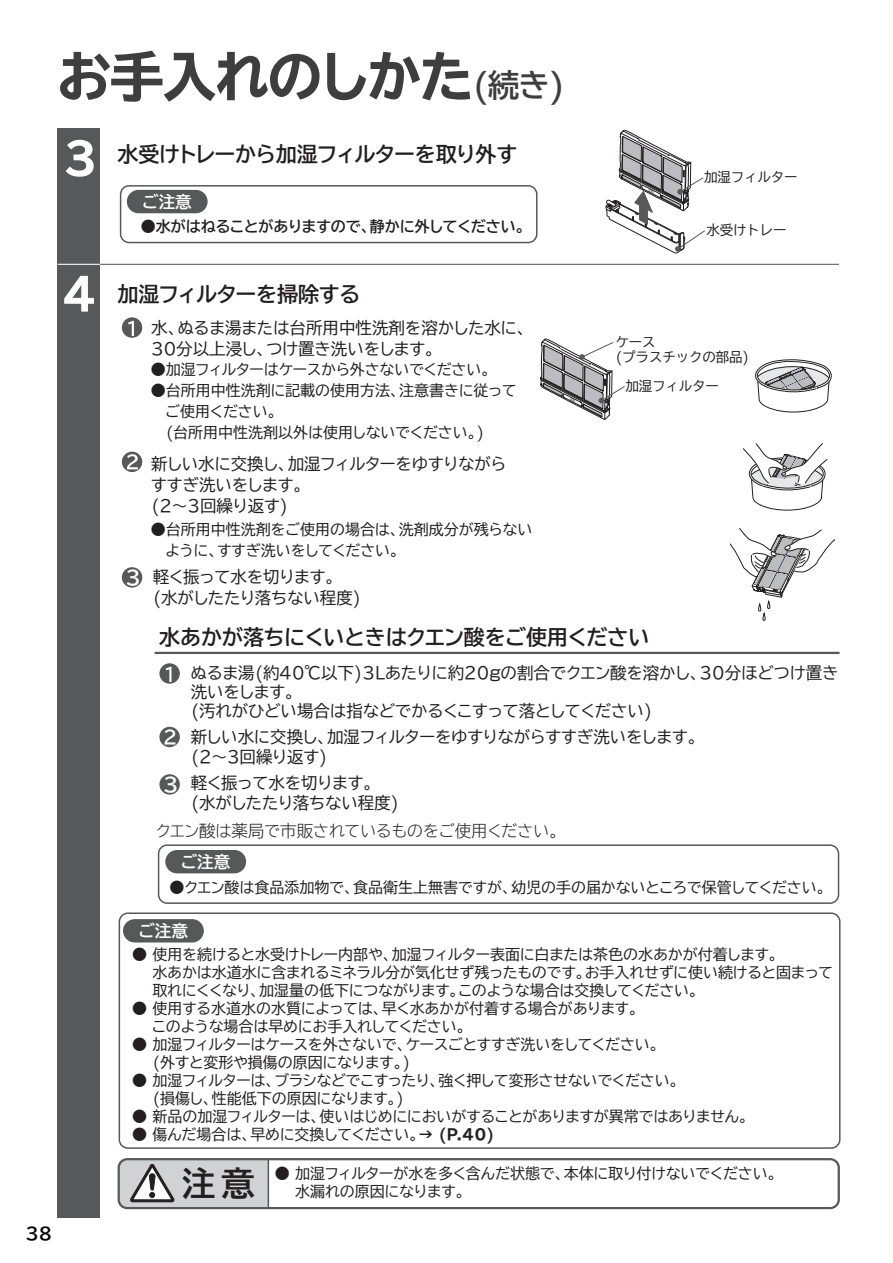
<style>
.page{position:relative;width:893px;height:1263px;background:#fff}
.page>*{position:absolute;margin:0;border:0;box-sizing:border-box;transform-origin:0 0}
.t1{font:54px "TBUD Go Std Ex Bold 90 pv RKSJ H";letter-spacing:-.025em;color:#3e3e3f}
.t2{font:42px "TBUD Go Std Bold 90 pv RKSJ H";color:#fff}
.t3{font:33.6px "TBUD Go Std Bold 90 pv RKSJ H";color:#231f20}
.t4{font:21px "TBUD Go Std Bold 90 pv RKSJ H";letter-spacing:-.03em;color:#231f20}
.t5{font:21px "TBUD Go Std Bold 90 pv RKSJ H";letter-spacing:-.05em;color:#231f20}
.t6{font:19.5px "TBUD Go Std Bold 90 pv RKSJ H";color:#fff}
.t7{font:700 16.95px "TBUD Go Std";color:#000}
.t8{font:16.5px/21px "TBUD Go Std Regular 90 pv RKSJ H";letter-spacing:-.05em;color:#231f20}
.t9{font:16.5px/18.9px "TBUD Go Std Regular 90 pv RKSJ H";letter-spacing:-.02em;color:#231f20}
.t10{font:16.5px "TBUD Go Std Super Light 90 pv RKSJ H";letter-spacing:-.04em;color:#231f20}
.t11{font:16.5px "TBUD Go Std Bold 90 pv RKSJ H";color:#fff}
.t12{font:15px/18px "TBUD Go Std Regular 90 pv RKSJ H";letter-spacing:-.02em;color:#231f20}
.t13{font:15px/21px "TBUD Go Std Regular 90 pv RKSJ H";color:#231f20}
.t14{font:15px/18px "TBUD Go Std Regular 90 pv RKSJ H";letter-spacing:-.04em;color:#231f20}
.t15{font:15px "TBUD Go Std Bold 90 pv RKSJ H";letter-spacing:-.02em;color:#231f20}
.t16{font:13.5px/15px "TBUD Go Std Regular 90 pv RKSJ H";letter-spacing:-.01em;color:#231f20}
.s1{font-family:"TBUD Go Std Bold 90 pv RKSJ H";font-size:31.5px}
.s2{font-family:"Shin Go Pro Regular 90 pv RKSJ H"}
.s3{font-family:"TBUD Go Std Ex Bold 90 pv RKSJ H"}
</style>
<div class="page">
<svg style="left:755px;top:359px;width:77px;height:54px"></svg>
<svg style="left:742px;top:443px;width:86px;height:68px"></svg>
<div style="left:58px;top:129px;width:42px;height:1089px;background:#57585a"></div>
<hr style="left:77px;top:264px;width:762px;height:1px;background:#57585a">
<hr style="left:58px;top:264px;width:42px;height:1px;background:#fff">
<hr style="left:155px;top:652px;width:684px;height:2px;background:#57585a">
<div style="left:120px;top:185px;width:417px;height:58px;border:2px solid #57585a;border-radius:9px"></div>
<div style="left:127px;top:190px;width:81px;height:23px;background:#57585a;border-radius:12px"></div>
<div style="left:158px;top:844px;width:681px;height:60px;border:2px solid #57585a;border-radius:9px"></div>
<div style="left:165px;top:850px;width:81px;height:23px;background:#57585a;border-radius:12px"></div>
<div style="left:119px;top:912px;width:721px;height:237px;border:2px solid #57585a;border-radius:9px"></div>
<div style="left:123px;top:919px;width:81px;height:23px;background:#57585a;border-radius:12px"></div>
<div style="left:119px;top:1159px;width:142px;height:49px;background:#d1d2d4;border-radius:9px"></div>
<div style="left:218px;top:1159px;width:50px;height:50px;background:#d1d2d4"></div>
<div style="left:118px;top:1158px;width:722px;height:51px;border:2px solid #57585a;border-radius:9px"></div>
<svg style="left:130px;top:1164px;width:45px;height:38px"></svg>
<hr style="left:268px;top:1159px;width:1px;height:50px;background:#57585a">
<div style="left:122px;top:452px;width:20px;height:20px;background:#57585a;border-radius:50%"></div>
<svg style="left:127px;top:454px;width:11px;height:15px"></svg>
<div style="left:122px;top:317px;width:20px;height:21px;background:#57585a;border-radius:50%"></div>
<svg style="left:128px;top:321px;width:6px;height:15px"></svg>
<div style="left:122px;top:567px;width:20px;height:21px;background:#57585a;border-radius:50%"></div>
<div style="left:159px;top:663px;width:21px;height:21px;background:#57585a;border-radius:50%"></div>
<svg style="left:166px;top:667px;width:6px;height:15px"></svg>
<svg style="left:159px;top:727px;width:21px;height:20px"></svg>
<svg style="left:165px;top:729px;width:10px;height:15px"></svg>
<div style="left:159px;top:774px;width:21px;height:21px;background:#57585a;border-radius:50%"></div>
<svg style="left:730px;top:528px;width:105px;height:93px"></svg>
<svg style="left:540px;top:338px;width:85px;height:82px"></svg>
<svg style="left:605px;top:129px;width:100px;height:125px"></svg>
<h1 class="t1" style="left:57px;top:47px;width:510px">お手入れのしかた<span class="s1">(続き)</span></h1>
<h2 class="t2" style="left:64px;top:124px;width:34px">3</h2>
<h3 class="t5" style="left:117px;top:137px;width:402px">水受けトレーから加湿フィルターを取り外す</h3>
<p class="t11" style="left:142px;top:188px;width:51px">ご注意</p>
<p class="t15" style="left:141px;top:214px;width:391px">●水がはねることがありますので、静かに外してください。</p>
<p class="t16" style="left:704px;top:170px;width:95px">加湿フィルター</p>
<p class="t16" style="left:706px;top:222px;width:82px">水受けトレー</p>
<h2 class="t2" style="left:63px;top:260px;width:34px">4</h2>
<p class="t7" style="left:26px;top:1219px;width:28px">38</p>
<h3 class="t4" style="left:117px;top:277px;width:244px">加湿フィルターを掃除する</h3>
<p class="t9" style="left:151px;top:317px;width:384px;line-height:21px">水、ぬるま湯または台所用中性洗剤を溶かした水に、<br>30分以上浸し、つけ置き洗いをします。</p>
<p class="t16" style="left:616px;top:335px;width:135px">ケース<br>(プラスチックの部品)</p>
<p class="t14" style="left:151px;top:360px;width:347px">●加湿フィルターはケースから外さないでください。</p>
<p class="t13" style="left:151px;top:380px;width:367px">●台所用中性洗剤に記載の使用方法、注意書きに従って　ご使用ください。<br>　(台所用中性洗剤以外は使用しないでください。)</p>
<p class="t16" style="left:625px;top:378px;width:95px">加湿フィルター</p>
<p class="t8" style="left:151px;top:453px;width:357px">新しい水に交換し、加湿フィルターをゆすりながらすすぎ洗いをします。<br>(2～3回繰り返す)</p>
<h3 class="t6" style="left:126px;top:561px;width:17px">3</h3>
<p class="t13" style="left:151px;top:518px;width:383px">●台所用中性洗剤をご使用の場合は、洗剤成分が残らない　ように、すすぎ洗いをしてください。</p>
<p class="t8" style="left:153px;top:566px;width:210px">軽く振って水を切ります。<br>(水がしたたり落ちない程度)</p>
<h3 class="t4" style="left:159px;top:620px;width:492px">水あかが落ちにくいときはクエン酸をご使用ください</h3>
<p class="t9" style="left:191px;top:663px;width:649px">ぬるま湯(約40℃以下)3Lあたりに約20<span class="s2">g</span>の割合でクエン酸を溶かし、30分ほどつけ置き洗いをします。<br>(汚れがひどい場合は指などでかるくこすって落としてください)</p>
<p class="t8" style="left:191px;top:727px;width:515px;line-height:19.8px">新しい水に交換し、加湿フィルターをゆすりながらすすぎ洗いをします。(2～3回繰り返す)</p>
<p class="t8" style="left:191px;top:773px;width:210px;line-height:19.8px">軽く振って水を切ります。<br>(水がしたたり落ちない程度)</p>
<p class="t10" style="left:155px;top:817px;width:412px">クエン酸は薬局で市販されているものをご使用ください。</p>
<h3 class="t6" style="left:163px;top:768px;width:17px">3</h3>
<p class="t11" style="left:181px;top:848px;width:51px">ご注意</p>
<p class="t12" style="left:170px;top:878px;width:664px">●クエン酸は食品添加物で、食品衛生上無害ですが、幼児の手の届かないところで保管してください。</p>
<p class="t11" style="left:138px;top:917px;width:51px">ご注意</p>
<p class="t12" style="left:132px;top:945px;width:703px">● 使用を続けると水受けトレー内部や、加湿フィルター表面に白または茶色の水あかが付着します。<br>　 水あかは水道水に含まれるミネラル分が気化せず残ったものです。お手入れせずに使い続けると固まって　 取れにくくなり、加湿量の低下につながります。このような場合は交換してください。</p>
<p class="t12" style="left:132px;top:999px;width:514px">● 使用する水道水の水質によっては、早く水あかが付着する場合があります。　 このような場合は早めにお手入れしてください。</p>
<p class="t12" style="left:132px;top:1035px;width:534px">● 加湿フィルターはケースを外さないで、ケースごとすすぎ洗いをしてください。　 (外すと変形や損傷の原因になります。)</p>
<p class="t14" style="left:132px;top:1071px;width:554px">● 加湿フィルターは、ブラシなどでこすったり、強く押して変形させないでください。　 (損傷し、性能低下の原因になります。)</p>
<p class="t12" style="left:132px;top:1107px;width:623px">● 新品の加湿フィルターは、使いはじめににおいがすることがありますが異常ではありません。</p>
<p class="t12" style="left:132px;top:1125px;width:364px">● 傷んだ場合は、早めに交換してください。<span class="s3">→ (P.40)</span></p>
<h3 class="t3" style="left:182px;top:1156px;width:74px">注意</h3>
<p class="t12" style="left:275px;top:1164px;width:509px">● 加湿フィルターが水を多く含んだ状態で、本体に取り付けないでください。</p>
<p class="t12" style="left:275px;top:1182px;width:197px">　 水漏れの原因になります。</p>
</div>
